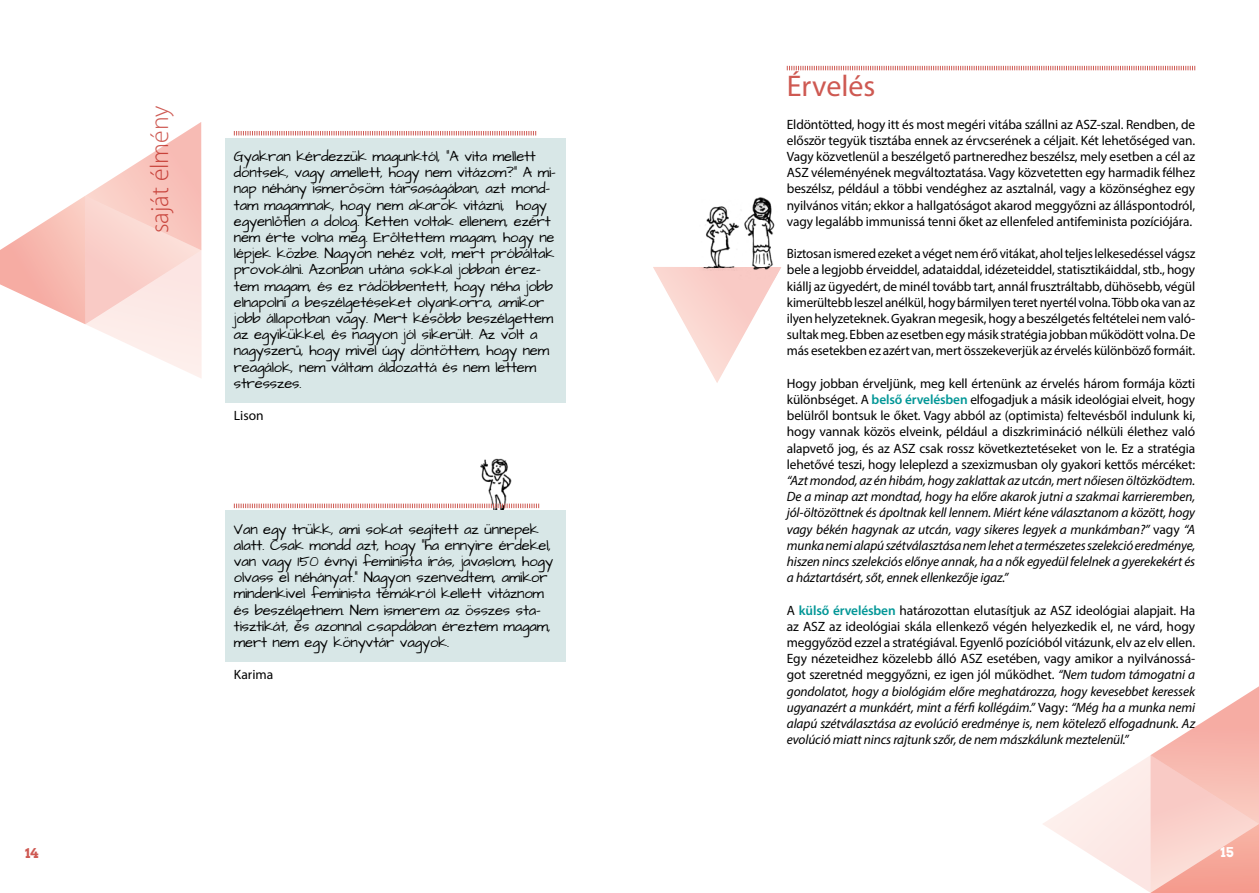
<style>
.page{position:relative;width:1259px;height:893px;background:#fff}
.page>*{position:absolute;margin:0;border:0;box-sizing:border-box;transform-origin:0 0}
.t1{font:30px "Myriad Pro";color:#ce5952}
.t2{font:300 25.65px "Myriad Pro";color:#ce5952}
.t3{font:15px/16.2px "Architects Daughter";letter-spacing:-.01em;color:#000}
.t4{font:13.5px/16.2px "Myriad Pro";letter-spacing:-.01em;color:#000;text-align:justify}
.t5{font:italic 13.5px/16.2px "Myriad Pro";letter-spacing:-.01em;color:#000;text-align:justify}
.t6{font:700 13.5px "Arvo";color:#ce5952}
.t7{font:700 13.5px "Arvo";color:#fff}
.s1{font-weight:600;color:#009696}
.s2{font-style:normal}
.s3{font-style:italic}
</style>
<div class="page">
<svg style="left:1043px;top:686px;width:216px;height:207px"></svg>
<svg style="left:0;top:122px;width:202px;height:256px"></svg>
<img style="left:472px;top:458px;width:49px;height:52px">
<img style="left:706px;top:206px;width:31px;height:61px">
<img style="left:737px;top:197px;width:38px;height:70px">
<svg style="left:653px;top:267px;width:128px;height:116px"></svg>
<svg style="left:787px;top:66px;width:408px;height:4px"></svg>
<div style="left:225px;top:138px;width:341px;height:264px;background:#d8e7e7"></div>
<svg style="left:234px;top:131px;width:302px;height:4px"></svg>
<div style="left:225px;top:510px;width:341px;height:152px;background:#d8e7e7"></div>
<svg style="left:234px;top:504px;width:305px;height:4px"></svg>
<h2 class="t2" style="left:144px;top:233px;width:130px;rotate:-90deg">saját élmény</h2>
<p class="t3" style="left:234px;top:149px;width:323px">Gyakran kérdezzük magunktól, “A vita mellett döntsek, vagy amellett, hogy nem vitázom?” A mi&shy;nap néhány ismerősöm társaságában, azt mond&shy;tam magamnak, hogy nem akarok vitázni, hogy egyenlőtlen a dolog. Ketten voltak ellenem, ezért nem érte volna meg. Erőltettem magam, hogy ne lépjek közbe. Nagyon nehéz volt, mert próbáltak provokálni. Azonban utána sokkal jobban érez&shy;tem magam, és ez rádöbbentett, hogy néha jobb elnapolni a beszélgetéseket olyankorra, amikor jobb állapotban vagy. Mert később beszélgettem az egyikükkel, és nagyon jól sikerült. Az volt a nagyszerű, hogy mivel úgy döntöttem, hogy nem reagálok, nem váltam áldozattá és nem lettem stresszes.</p>
<p class="t4" style="left:234px;top:407px;width:31px">Lison</p>
<p class="t3" style="left:234px;top:521px;width:321px">Van egy trükk, ami sokat segített az ünnepek alatt. Csak mondd azt, hogy “ha ennyire érdekel, van vagy 150 évnyi feminista írás, javaslom, hogy olvass el néhányat.” Nagyon szenvedtem, amikor mindenkivel feminista témákról kellett vitáznom és beszélgetnem. Nem ismerem az összes sta&shy;tisztikát, és azonnal csapdában éreztem magam, mert nem egy könyvtár vagyok.</p>
<p class="t4" style="left:234px;top:667px;width:41px">Karima</p>
<h1 class="t1" style="left:787px;top:67px;width:90px">Érvelés</h1>
<p class="t4" style="left:787px;top:116px;width:410px">Eldöntötted, hogy itt és most megéri vitába szállni az ASZ-szal. Rendben, de először tegyük tisztába ennek az érvcserének a céljait. Két lehetőséged van.<br>Vagy közvetlenül a beszélgető partneredhez beszélsz, mely esetben a cél az ASZ véleményének megváltoztatása. Vagy közvetetten egy harmadik félhez beszélsz, például a többi vendéghez az asztalnál, vagy a közönséghez egy nyilvános vitán; ekkor a hallgatóságot akarod meggyőzni az álláspontodról, vagy legalább immunissá tenni őket az ellenfeled antifeminista pozíciójára.</p>
<p class="t4" style="left:787px;top:245px;width:410px">Biztosan ismered ezeket a véget nem érő vitákat, ahol teljes lelkesedéssel vágsz bele a legjobb érveiddel, adataiddal, idézeteiddel, statisztikáiddal, stb., hogy kiállj az ügyedért, de minél tovább tart, annál frusztráltabb, dühösebb, végül kimerültebb leszel anélkül, hogy bármilyen teret nyertél volna. Több oka van az ilyen helyzeteknek. Gyakran megesik, hogy a beszélgetés feltételei nem való&shy;sultak meg. Ebben az esetben egy másik stratégia jobban működött volna. De más esetekben ez azért van, mert összekeverjük az érvelés különböző formáit.</p>
<p class="t4" style="left:787px;top:375px;width:410px">Hogy jobban érveljünk, meg kell értenünk az érvelés három formája közti különbséget. A <span class="s1">belső érvelésben</span> elfogadjuk a másik ideológiai elveit, hogy belülről bontsuk le őket. Vagy abból az (optimista) feltevésből indulunk ki, hogy vannak közös elveink, például a diszkrimináció nélküli élethez való alapvető jog, és az ASZ csak rossz következtetéseket von le. Ez a stratégia lehetővé teszi, hogy leleplezd a szexizmusban oly gyakori kettős mércéket:</p>
<p class="t5" style="left:787px;top:472px;width:410px">“Azt mondod, az én hibám, hogy zaklattak az utcán, mert nőiesen öltözködtem.<br>De a minap azt mondtad, hogy ha előre akarok jutni a szakmai karrieremben, jól-öltözöttnek és ápoltnak kell lennem. Miért kéne választanom a között, hogy vagy békén hagynak az utcán, vagy sikeres legyek a munkámban?” <span class="s2">vagy</span> “A munka nemi alapú szétválasztása nem lehet a természetes szelekció eredménye, hiszen nincs szelekciós előnye annak, ha a nők egyedül felelnek a gyerekekért és a háztartásért, sőt, ennek ellenkezője igaz.”</p>
<p class="t4" style="left:787px;top:602px;width:410px">A <span class="s1">külső érvelésben</span> határozottan elutasítjuk az ASZ ideológiai alapjait. Ha az ASZ az ideológiai skála ellenkező végén helyezkedik el, ne várd, hogy meggyőzöd ezzel a stratégiával. Egyenlő pozícióból vitázunk, elv az elv ellen.<br>Egy nézeteidhez közelebb álló ASZ esetében, vagy amikor a nyilvánossá&shy;got szeretnéd meggyőzni, ez igen jól működhet. <span class="s3">“Nem tudom támogatni a gondolatot, hogy a biológiám előre meghatározza, hogy kevesebbet keressek ugyanazért a munkáért, mint a férfi kollégáim.”</span> Vagy: <span class="s3">“Még ha a munka nemi alapú szétválasztása az evolúció eredménye is, nem kötelező elfogadnunk. Az evolúció miatt nincs rajtunk szőr, de nem mászkálunk meztelenül.”</span></p>
<p class="t6" style="left:25px;top:844px;width:15px">14</p>
<p class="t7" style="left:1220px;top:844px;width:15px">15</p>
</div>
